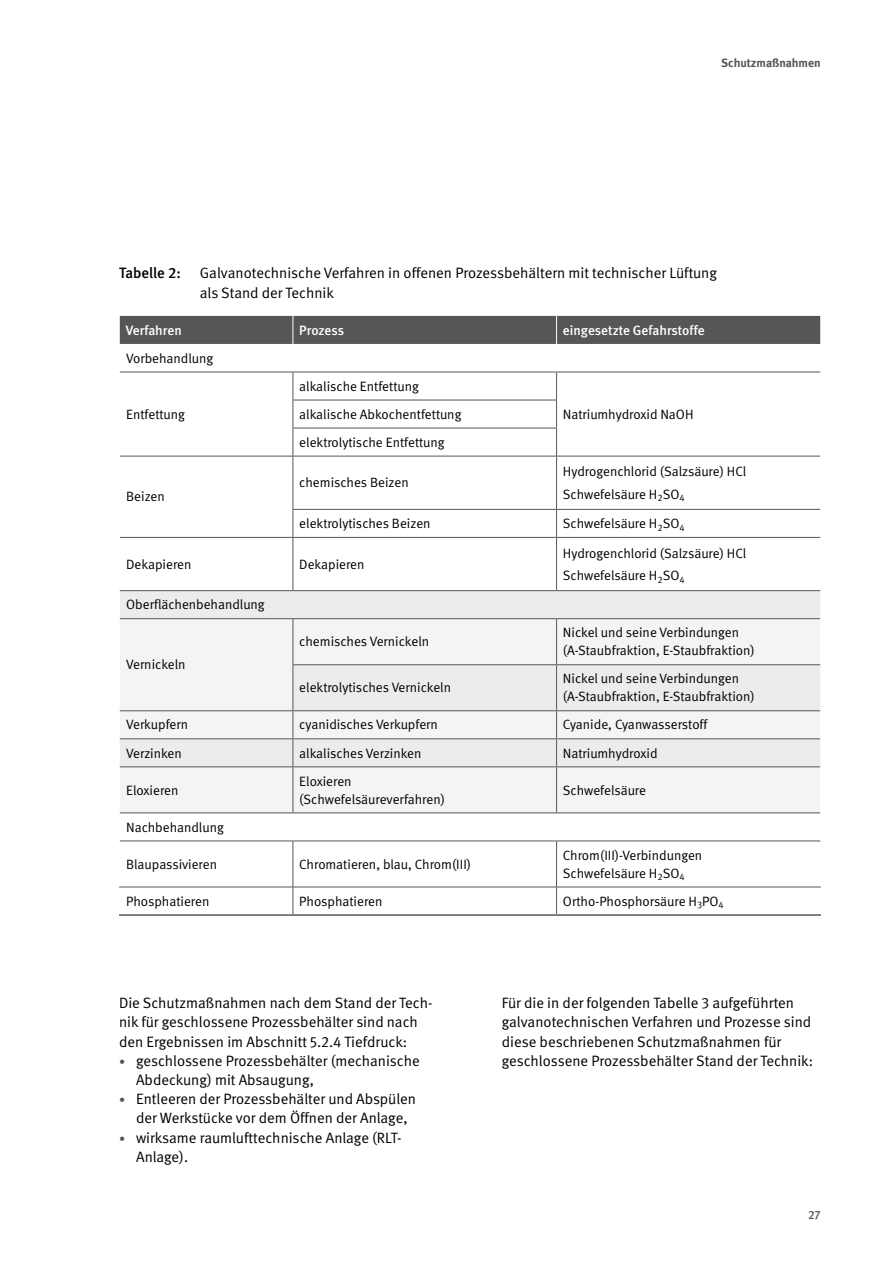
<style>
.page{position:relative;width:893px;height:1263px;background:#fff}
.page>*{position:absolute;margin:0;border:0;box-sizing:border-box;transform-origin:0 0}
.Fließtext_FT{font:15px/19.2px "DGUV Meta";color:#000}
.Fließtext_Tabellen-Ü{font:15px/19.2px "DGUV Meta";color:#000}
.Fließtext_Tabellen-Ü-2{font:500 15px "DGUV Meta";color:#000}
.Tabellen_und_Graphen_TI{font:13.5px/18px "DGUV Meta";color:#000}
.Tabellen_und_Graphen_TK{font:500 13.5px "DGUV Meta";color:#fff}
.t1{font:700 12px "DGUV Meta";color:#565655}
.t2{font:500 12px "DGUV Meta";color:#565655}
.s1{font-size:12px;color:#565655}
</style>
<div class="page">
<div style="left:120px;top:591px;width:700px;height:27px;background:#ececec"></div>
<div style="left:120px;top:619px;width:700px;height:193px;background:#f4f4f4"></div>
<svg style="left:293px;top:373px;width:1px;height:83px"></svg>
<hr style="left:293px;top:456px;width:1px;height:53px;background:#565655">
<svg style="left:293px;top:510px;width:1px;height:27px"></svg>
<hr style="left:293px;top:538px;width:1px;height:52px;background:#565655">
<hr style="left:293px;top:619px;width:1px;height:45px;background:#565655">
<hr style="left:293px;top:665px;width:1px;height:45px;background:#565655">
<svg style="left:293px;top:711px;width:1px;height:55px"></svg>
<hr style="left:293px;top:767px;width:1px;height:45px;background:#565655">
<hr style="left:293px;top:841px;width:1px;height:46px;background:#565655">
<svg style="left:293px;top:888px;width:1px;height:26px"></svg>
<div style="left:120px;top:316px;width:700px;height:28px;background:#565655"></div>
<svg style="left:556px;top:373px;width:1px;height:83px"></svg>
<hr style="left:556px;top:456px;width:1px;height:53px;background:#565655">
<svg style="left:556px;top:510px;width:1px;height:27px"></svg>
<hr style="left:556px;top:538px;width:1px;height:52px;background:#565655">
<hr style="left:556px;top:619px;width:1px;height:45px;background:#565655">
<hr style="left:556px;top:665px;width:1px;height:45px;background:#565655">
<svg style="left:556px;top:711px;width:1px;height:55px"></svg>
<hr style="left:556px;top:767px;width:1px;height:45px;background:#565655">
<hr style="left:556px;top:841px;width:1px;height:46px;background:#565655">
<svg style="left:556px;top:888px;width:1px;height:26px"></svg>
<hr style="left:120px;top:372px;width:173px;height:1px;background:#565655">
<hr style="left:293px;top:372px;width:264px;height:1px;background:#565655">
<hr style="left:557px;top:372px;width:263px;height:1px;background:#565655">
<hr style="left:293px;top:400px;width:264px;height:1px;background:#565655">
<hr style="left:293px;top:428px;width:264px;height:1px;background:#565655">
<hr style="left:120px;top:456px;width:173px;height:1px;background:#565655">
<hr style="left:293px;top:456px;width:264px;height:1px;background:#565655">
<hr style="left:557px;top:456px;width:263px;height:1px;background:#565655">
<hr style="left:293px;top:509px;width:264px;height:1px;background:#565655">
<hr style="left:557px;top:509px;width:263px;height:1px;background:#565655">
<hr style="left:120px;top:537px;width:173px;height:1px;background:#565655">
<hr style="left:293px;top:537px;width:264px;height:1px;background:#565655">
<hr style="left:557px;top:537px;width:263px;height:1px;background:#565655">
<hr style="left:120px;top:590px;width:173px;height:1px;background:#565655">
<hr style="left:293px;top:590px;width:264px;height:1px;background:#565655">
<hr style="left:557px;top:590px;width:263px;height:1px;background:#565655">
<hr style="left:120px;top:618px;width:173px;height:1px;background:#565655">
<hr style="left:293px;top:618px;width:264px;height:1px;background:#565655">
<hr style="left:557px;top:618px;width:263px;height:1px;background:#565655">
<hr style="left:293px;top:664px;width:264px;height:1px;background:#565655">
<hr style="left:557px;top:664px;width:263px;height:1px;background:#565655">
<hr style="left:120px;top:710px;width:173px;height:1px;background:#565655">
<hr style="left:293px;top:710px;width:264px;height:1px;background:#565655">
<hr style="left:557px;top:710px;width:263px;height:1px;background:#565655">
<hr style="left:120px;top:738px;width:173px;height:1px;background:#565655">
<hr style="left:293px;top:738px;width:264px;height:1px;background:#565655">
<hr style="left:557px;top:738px;width:263px;height:1px;background:#565655">
<hr style="left:120px;top:766px;width:173px;height:1px;background:#565655">
<hr style="left:293px;top:766px;width:264px;height:1px;background:#565655">
<hr style="left:557px;top:766px;width:263px;height:1px;background:#565655">
<hr style="left:120px;top:812px;width:173px;height:1px;background:#565655">
<hr style="left:293px;top:812px;width:264px;height:1px;background:#565655">
<hr style="left:557px;top:812px;width:263px;height:1px;background:#565655">
<hr style="left:120px;top:840px;width:173px;height:1px;background:#565655">
<hr style="left:293px;top:840px;width:264px;height:1px;background:#565655">
<hr style="left:557px;top:840px;width:263px;height:1px;background:#565655">
<hr style="left:119px;top:914px;width:174px;height:2px;background:#565655">
<hr style="left:293px;top:914px;width:264px;height:2px;background:#565655">
<hr style="left:557px;top:914px;width:264px;height:2px;background:#565655">
<hr style="left:119px;top:887px;width:174px;height:1px;background:#565655">
<hr style="left:293px;top:887px;width:264px;height:1px;background:#565655">
<hr style="left:557px;top:887px;width:264px;height:1px;background:#565655">
<p class="t1" style="left:721px;top:56px;width:101px">Schutzmaßnahmen</p>
<p class="Fließtext_Tabellen-Ü-2" style="left:119px;top:264px;width:63px">Tabelle 2:</p>
<p class="Fließtext_Tabellen-Ü" style="left:200px;top:264px;width:519px">Galvanotechnische Verfahren in offenen Prozessbehältern mit technischer Lüftung als Stand der Technik</p>
<p class="Tabellen_und_Graphen_TK" style="left:126px;top:322px;width:57px">Verfahren</p>
<p class="Tabellen_und_Graphen_TK" style="left:299px;top:322px;width:46px">Prozess</p>
<p class="Tabellen_und_Graphen_TK" style="left:563px;top:322px;width:143px">eingesetzte Gefahrstoffe</p>
<p class="Tabellen_und_Graphen_TI" style="left:126px;top:349px;width:89px">Vorbehandlung</p>
<p class="Tabellen_und_Graphen_TI" style="left:126px;top:405px;width:60px">Entfettung</p>
<p class="Tabellen_und_Graphen_TI" style="left:126px;top:488px;width:40px">Beizen</p>
<p class="Tabellen_und_Graphen_TI" style="left:299px;top:377px;width:121px">alkalische Entfettung</p>
<p class="Tabellen_und_Graphen_TI" style="left:299px;top:405px;width:164px">alkalische Abkochentfettung</p>
<p class="Tabellen_und_Graphen_TI" style="left:563px;top:405px;width:132px">Natriumhydroxid NaOH</p>
<p class="Tabellen_und_Graphen_TI" style="left:299px;top:433px;width:147px">elektrolytische Entfettung</p>
<p class="Tabellen_und_Graphen_TI" style="left:299px;top:474px;width:111px">chemisches Beizen</p>
<p class="Tabellen_und_Graphen_TI" style="left:563px;top:463px;width:185px">Hydrogenchlorid (Salzsäure) HCl</p>
<p class="Tabellen_und_Graphen_TI" style="left:563px;top:485px;width:123px">Schwefelsäure H<sub>2</sub>SO<sub>4</sub></p>
<p class="Tabellen_und_Graphen_TI" style="left:299px;top:515px;width:133px">elektrolytisches Beizen</p>
<p class="Tabellen_und_Graphen_TI" style="left:563px;top:515px;width:123px">Schwefelsäure H<sub>2</sub>SO<sub>4</sub></p>
<p class="Tabellen_und_Graphen_TI" style="left:126px;top:555px;width:67px">Dekapieren</p>
<p class="Tabellen_und_Graphen_TI" style="left:299px;top:555px;width:67px">Dekapieren</p>
<p class="Tabellen_und_Graphen_TI" style="left:126px;top:596px;width:140px">Oberflächenbehandlung</p>
<p class="Tabellen_und_Graphen_TI" style="left:563px;top:544px;width:185px">Hydrogenchlorid (Salzsäure) HCl</p>
<p class="Tabellen_und_Graphen_TI" style="left:563px;top:566px;width:123px">Schwefelsäure H<sub>2</sub>SO<sub>4</sub></p>
<p class="Tabellen_und_Graphen_TI" style="left:126px;top:656px;width:61px">Vernickeln</p>
<p class="Tabellen_und_Graphen_TI" style="left:299px;top:633px;width:131px">chemisches Vernickeln</p>
<p class="Tabellen_und_Graphen_TI" style="left:563px;top:624px;width:193px">Nickel und seine Verbindungen (A-Staubfraktion, E-Staubfraktion)</p>
<p class="Tabellen_und_Graphen_TI" style="left:299px;top:679px;width:153px">elektrolytisches Vernickeln</p>
<p class="Tabellen_und_Graphen_TI" style="left:563px;top:670px;width:193px">Nickel und seine Verbindungen (A-Staubfraktion, E-Staubfraktion)</p>
<p class="Tabellen_und_Graphen_TI" style="left:126px;top:716px;width:63px">Verkupfern</p>
<p class="Tabellen_und_Graphen_TI" style="left:299px;top:716px;width:140px">cyanidisches Verkupfern</p>
<p class="Tabellen_und_Graphen_TI" style="left:563px;top:716px;width:146px">Cyanide, Cyanwasserstoff</p>
<p class="Tabellen_und_Graphen_TI" style="left:126px;top:744px;width:57px">Verzinken</p>
<p class="Tabellen_und_Graphen_TI" style="left:299px;top:744px;width:124px">alkalisches Verzinken</p>
<p class="Tabellen_und_Graphen_TI" style="left:563px;top:744px;width:96px">Natriumhydroxid</p>
<p class="Tabellen_und_Graphen_TI" style="left:126px;top:781px;width:54px">Eloxieren</p>
<p class="Tabellen_und_Graphen_TI" style="left:299px;top:772px;width:147px">Eloxieren (Schwefelsäureverfahren)</p>
<p class="Tabellen_und_Graphen_TI" style="left:563px;top:781px;width:85px">Schwefelsäure</p>
<p class="Tabellen_und_Graphen_TI" style="left:126px;top:818px;width:99px">Nachbehandlung</p>
<p class="Tabellen_und_Graphen_TI" style="left:126px;top:855px;width:92px">Blaupassivieren</p>
<p class="Tabellen_und_Graphen_TI" style="left:299px;top:855px;width:173px">Chromatieren, blau, Chrom(III)</p>
<p class="Tabellen_und_Graphen_TI" style="left:563px;top:846px;width:141px">Chrom(III)-Verbindungen<br>Schwefelsäure H<sub>2</sub>SO<sub>4</sub></p>
<p class="Tabellen_und_Graphen_TI" style="left:126px;top:892px;width:85px">Phosphatieren</p>
<p class="Tabellen_und_Graphen_TI" style="left:299px;top:892px;width:85px">Phosphatieren</p>
<p class="Tabellen_und_Graphen_TI" style="left:563px;top:892px;width:162px">Ortho-Phosphorsäure H<sub>3</sub>PO<sub>4</sub></p>
<p class="Fließtext_FT" style="left:119px;top:994px;width:315px">Die Schutzmaßnahmen nach dem Stand der Tech&shy;nik für geschlossene Prozessbehälter sind nach den Ergebnissen im Abschnitt 5.2.4 Tiefdruck:</p>
<p class="Fließtext_FT" style="left:136px;top:1051px;width:285px;text-indent:-17px"><span class="s1">•</span> geschlossene Prozessbehälter (mechanische<br>Abdeckung) mit Absaugung,</p>
<p class="Fließtext_FT" style="left:119px;top:1090px;width:299px;text-align:center"><span class="s1">•</span> Entleeren der Prozessbehälter und Abspülen der Werkstücke vor dem Öffnen der Anlage,</p>
<p class="Fließtext_FT" style="left:136px;top:1128px;width:267px;text-indent:-17px"><span class="s1">•</span> wirksame raumlufttechnische Anlage (RLT-<br>Anlage).</p>
<p class="Fließtext_FT" style="left:502px;top:994px;width:313px">Für die in der folgenden Tabelle 3 aufgeführten galvanotechnischen Verfahren und Prozesse sind diese beschriebenen Schutzmaßnahmen für geschlossene Prozessbehälter Stand der Technik:</p>
<p class="t2" style="left:808px;top:1208px;width:14px">27</p>
</div>
